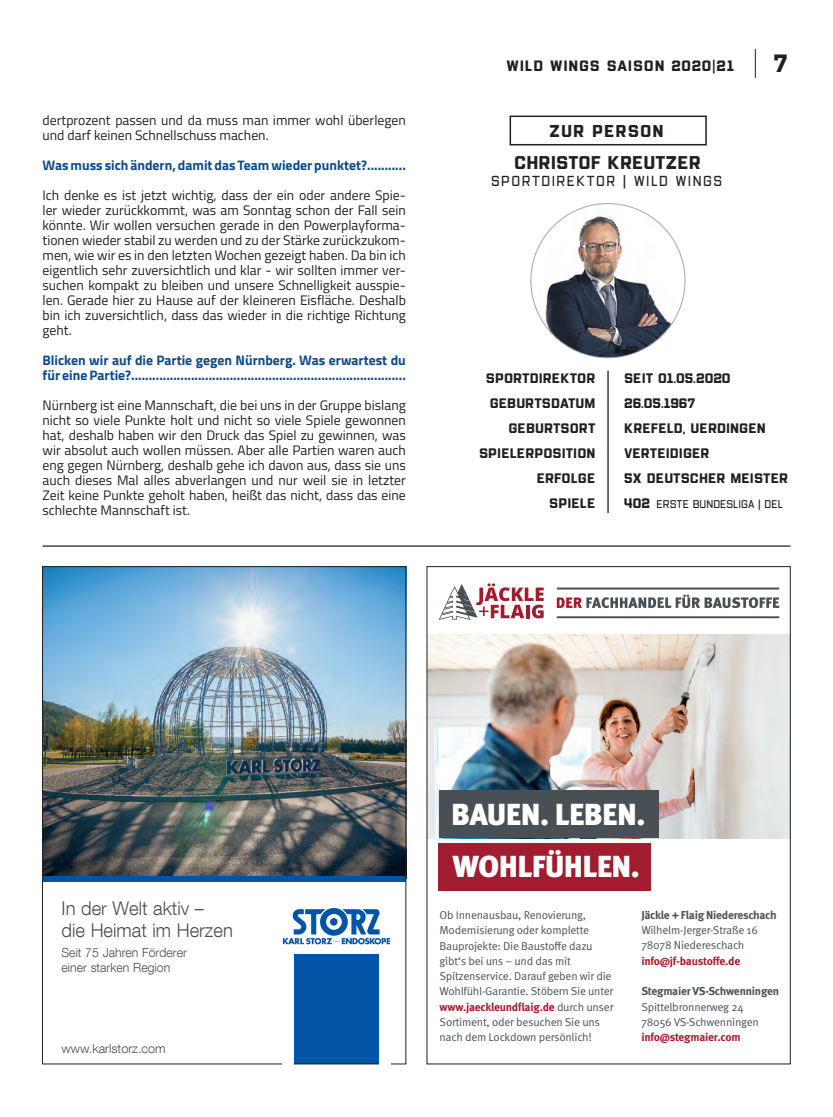
<style>
.page{position:relative;width:833px;height:1117px;background:#fff}
.page>*{position:absolute;margin:0;border:0;box-sizing:border-box;transform-origin:0 0}
.t1{font:900 30.38px/52.4px "Meta Pro";letter-spacing:-.02em;color:#fff}
.t2{font:700 25px "Evanston Tavern 1893";color:#231f20}
.t3{font:300 18.88px/21.4px "KS Helvetica Neue";color:#4b4c4d}
.t4{font:700 18.5px "Evanston Tavern 1893";color:#231f20}
.t5{font:700 17.12px "Evanston Tavern 1893";letter-spacing:.05em;color:#231f20}
.t6{font:700 15px "Evanston Tavern 1893";letter-spacing:.05em;color:#231f20}
.t7{font:14.5px "Evanston Tavern 1893";letter-spacing:.1em;color:#231f20}
.t8{font:13.75px/15px "Titillium Web";color:#231f20;text-align:justify}
.t9{font:700 13.75px/15px "Titillium Web";color:#0b4b88}
.t10{font:700 13.75px/25px "Evanston Tavern 1893";color:#231f20;text-align:right}
.t11{font:300 12.62px/15.1px "KS Helvetica Neue";color:#4b4c4d}
.t12{font:11.5px/15.2px "Meta Pro";letter-spacing:-.02em;color:#485056}
.t13{font:700 11.5px "Meta Pro";letter-spacing:-.02em;color:#485056}
.t14{font:700 11.5px "Meta Pro";letter-spacing:-.02em;color:#a21c2f}
.t15{font:11.25px "Evanston Tavern 1893";color:#231f20}
.s1{font-weight:400}
.s2{font-weight:700;color:#a21c2f}
</style>
<div class="page">
<svg style="left:755px;top:49px;width:1px;height:29px"></svg>
<img style="left:429px;top:583px;width:359px;height:308px">
<div style="left:509px;top:115px;width:198px;height:30px;border:2px solid #231f20"></div>
<hr style="left:607px;top:370px;width:1px;height:143px;background:#231f20">
<img style="left:531px;top:203px;width:154px;height:155px;border-radius:77px">
<hr style="left:43px;top:545px;width:747px;height:1px;background:#231f20">
<img style="left:44px;top:568px;width:360px;height:493px">
<div style="left:379px;top:950px;width:11px;height:134px;background:#fff"></div>
<div style="left:282px;top:950px;width:11px;height:134px;background:#fff"></div>
<p class="t8" style="left:43px;top:112px;width:365px">dertprozent passen und da muss man immer wohl überlegen und darf keinen Schnellschuss machen.</p>
<p class="t9" style="left:43px;top:157px;width:365px">Was muss sich ändern, damit das Team wieder punktet?...........</p>
<p class="t8" style="left:43px;top:187px;width:365px">Ich denke es ist jetzt wichtig, dass der ein oder andere Spie&shy;ler wieder zurückkommt, was am Sonntag schon der Fall sein könnte. Wir wollen versuchen gerade in den Powerplayforma&shy;tionen wieder stabil zu werden und zu der Stärke zurückzukom&shy;men, wie wir es in den letzten Wochen gezeigt haben. Da bin ich eigentlich sehr zuversichtlich und klar - wir sollten immer ver&shy;suchen kompakt zu bleiben und unsere Schnelligkeit ausspie&shy;len. Gerade hier zu Hause auf der kleineren Eisfläche. Deshalb bin ich zuversichtlich, dass das wieder in die richtige Richtung geht.</p>
<p class="t9" style="left:43px;top:352px;width:365px">Blicken wir auf die Partie gegen Nürnberg. Was erwartest du für eine Partie?..............................................................................</p>
<p class="t8" style="left:43px;top:397px;width:365px">Nürnberg ist eine Mannschaft, die bei uns in der Gruppe bislang nicht so viele Punkte holt und nicht so viele Spiele gewonnen hat, deshalb haben wir den Druck das Spiel zu gewinnen, was wir absolut auch wollen müssen. Aber alle Partien waren auch eng gegen Nürnberg, deshalb gehe ich davon aus, dass sie uns auch dieses Mal alles abverlangen und nur weil sie in letzter Zeit keine Punkte geholt haben, heißt das nicht, dass das eine schlechte Mannschaft ist.</p>
<p class="t6" style="left:506px;top:56px;width:229px">WILD WINGS SAISON 2020<span class="s1">|</span>21</p>
<h2 class="t2" style="left:773px;top:47px;width:16px">7</h2>
<p class="t5" style="left:549px;top:120px;width:116px">ZUR PERSON</p>
<h3 class="t4" style="left:514px;top:150px;width:188px">CHRISTOF KREUTZER</h3>
<p class="t7" style="left:491px;top:173px;width:232px">SPORTDIREKTOR | WILD WINGS</p>
<p class="t10" style="left:479px;top:365px;width:118px">SPORTDIREKTOR<br>GEBURTSDATUM<br>GEBURTSORT<br>SPIELERPOSITION<br>ERFOLGE<br>SPIELE</p>
<p class="t10" style="left:624px;top:365px;width:166px;text-align:left">SEIT 01.05.2020<br>26.05.1967<br>KREFELD, UERDINGEN<br>VERTEIDIGER<br>5X DEUTSCHER MEISTER<br>402</p>
<p class="t15" style="left:656px;top:497px;width:128px">ERSTE BUNDESLIGA | DEL</p>
<h3 class="t3" style="left:62px;top:897px;width:173px">In der Welt aktiv –<br>die Heimat im Herzen</h3>
<p class="t11" style="left:62px;top:944px;width:127px">Seit 75 Jahren Förderer einer starken Region</p>
<p class="t11" style="left:62px;top:1040px;width:106px">www.karlstorz.com</p>
<h1 class="t1" style="left:451px;top:789px;width:195px">BAUEN. LEBEN.<br>WOHLFÜHLEN.</h1>
<p class="t12" style="left:439px;top:907px;width:175px">Ob Innenausbau, Renovierung, Modernisierung oder komplette Bauprojekte: Die Baustoffe dazu gibt‘s bei uns – und das mit Spitzenservice. Darauf geben wir die Wohlfühl-Garantie. Stöbern Sie unter <span class="s2">www.jaeckleundflaig.de</span> durch unser Sortiment, oder besuchen Sie uns nach dem Lockdown persönlich!</p>
<p class="t13" style="left:641px;top:907px;width:137px">Jäckle + Flaig Niedereschach</p>
<p class="t12" style="left:641px;top:922px;width:118px">Wilhelm-Jerger-Straße 16<br>78078 Niedereschach</p>
<p class="t14" style="left:641px;top:953px;width:100px">info@jf-baustoffe.de</p>
<p class="t13" style="left:641px;top:983px;width:139px">Stegmaier VS-Schwenningen</p>
<p class="t12" style="left:641px;top:999px;width:119px">Spittelbronnerweg 24<br>78056 VS-Schwenningen</p>
<p class="t14" style="left:641px;top:1029px;width:101px">info@stegmaier.com</p>
</div>
